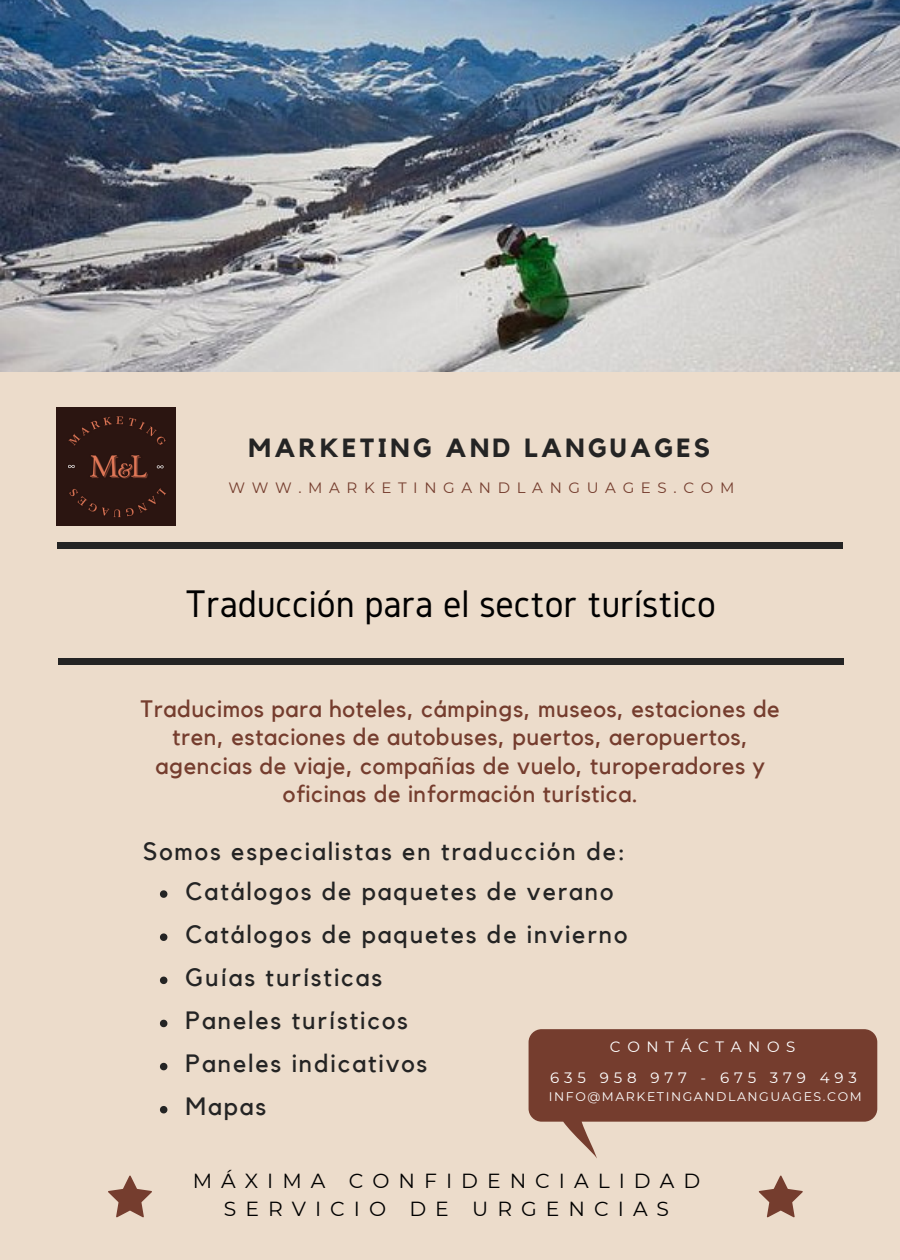
<style>
.page{position:relative;width:900px;height:1260px;background:#ecdccb}
.page>*{position:absolute;margin:0;border:0;box-sizing:border-box;transform-origin:0 0}
.t1{font:40px "Gidole";color:#000}
.t2{font:700 26.25px "Kollektif";letter-spacing:.13em;color:#242424}
.t3{font:25px "Kollektif";letter-spacing:.075em;color:#242424}
.t4{font:23.75px/28px "Kollektif";letter-spacing:.025em;color:#753d2e;text-align:center}
.t5{font:20.25px "Montserrat";letter-spacing:.445em;color:#000}
.t6{font:15px "Montserrat";letter-spacing:.445em;color:#753d2e}
.t7{font:15px "Montserrat";letter-spacing:.325em;color:#fff}
.t8{font:15px "Montserrat";letter-spacing:.445em;color:#fff}
.t9{font:12.5px "Montserrat";letter-spacing:.125em;color:#fff}
</style>
<div class="page">
<div style="left:57px;top:543px;width:786px;height:6px;background:#242424"></div>
<div style="left:58px;top:659px;width:785px;height:6px;background:#242424"></div>
<img style="left:57px;top:407px;width:118px;height:118px">
<svg style="left:759px;top:1175px;width:44px;height:43px"></svg>
<svg style="left:108px;top:1175px;width:44px;height:43px"></svg>
<img style="left:0;top:0;width:900px;height:371px">
<svg style="left:529px;top:1029px;width:348px;height:129px"></svg>
<svg style="left:160px;top:890px;width:7px;height:8px"></svg>
<svg style="left:160px;top:933px;width:7px;height:8px"></svg>
<svg style="left:160px;top:977px;width:7px;height:7px"></svg>
<svg style="left:160px;top:1020px;width:7px;height:7px"></svg>
<svg style="left:160px;top:1063px;width:7px;height:7px"></svg>
<svg style="left:160px;top:1106px;width:7px;height:7px"></svg>
<p class="t2" style="left:248px;top:435px;width:463px">MARKETING AND LANGUAGES</p>
<p class="t6" style="left:228px;top:479px;width:507px">WWW.MARKETINGANDLANGUAGES.COM</p>
<p class="t1" style="left:185px;top:581px;width:532px">Traducción para el sector turístico</p>
<p class="t4" style="left:141px;top:696px;width:641px">Traducimos para hoteles, cámpings, museos, estaciones de tren, estaciones de autobuses, puertos, aeropuertos, agencias de viaje, compañías de vuelo, turoperadores y oficinas de información turística.</p>
<p class="t3" style="left:143px;top:840px;width:484px">Somos especialistas en traducción de:</p>
<p class="t3" style="left:186px;top:879px;width:429px">Catálogos de paquetes de verano</p>
<p class="t3" style="left:186px;top:923px;width:443px">Catálogos de paquetes de invierno</p>
<p class="t3" style="left:186px;top:966px;width:198px">Guías turísticas</p>
<p class="t3" style="left:186px;top:1009px;width:224px">Paneles turísticos</p>
<p class="t3" style="left:186px;top:1052px;width:243px">Paneles indicativos</p>
<p class="t3" style="left:186px;top:1095px;width:82px">Mapas</p>
<p class="t8" style="left:610px;top:1038px;width:187px">CONTÁCTANOS</p>
<p class="t7" style="left:550px;top:1068px;width:308px">635 958 977 - 675 379 493</p>
<p class="t9" style="left:549px;top:1089px;width:314px">INFO@MARKETINGANDLANGUAGES.COM</p>
<p class="t5" style="left:193px;top:1169px;width:509px">MÁXIMA CONFIDENCIALIDAD</p>
<p class="t5" style="left:224px;top:1197px;width:447px">SERVICIO DE URGENCIAS</p>
</div>
